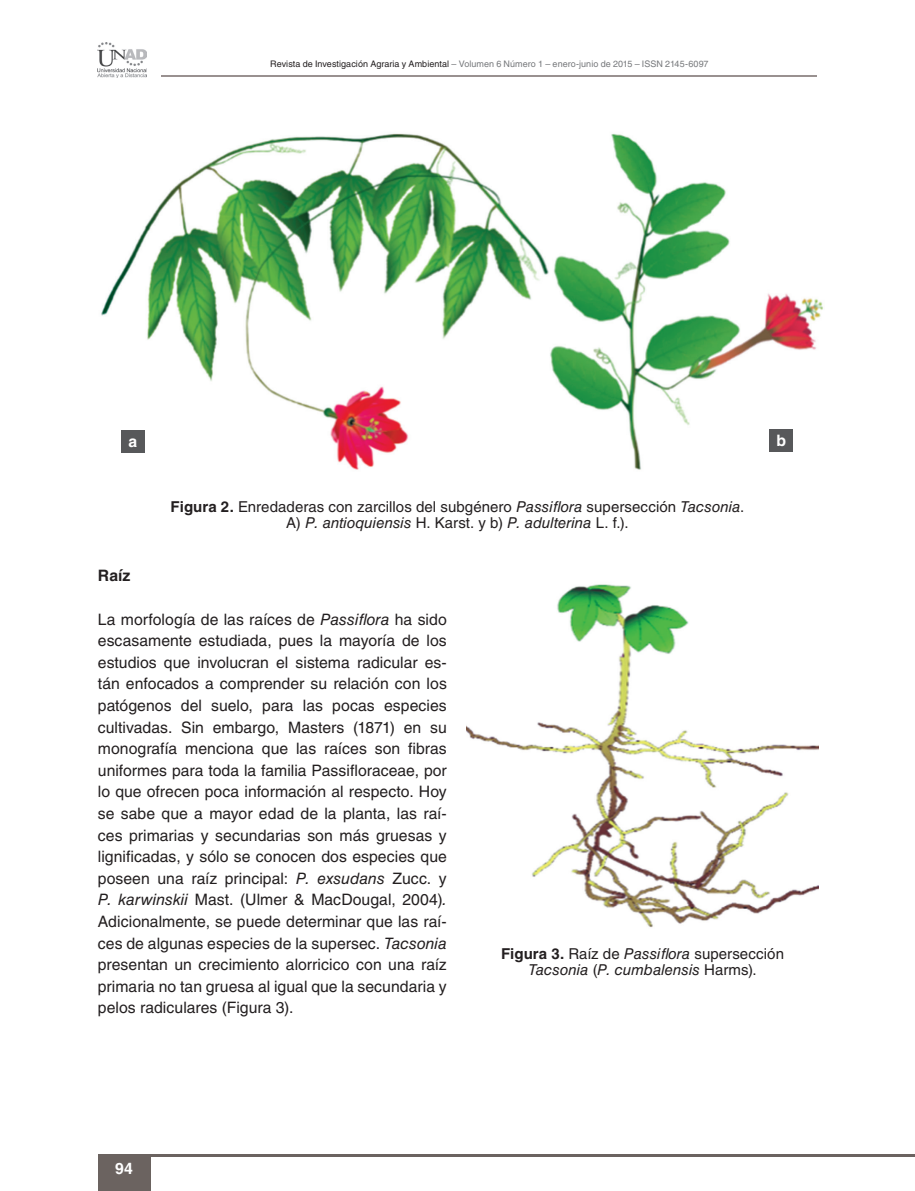
<style>
.page{position:relative;width:915px;height:1191px;background:#fff}
.page>*{position:absolute;margin:0;border:0;box-sizing:border-box;transform-origin:0 0}
.t1{font:15.75px/21.6px "Helvetica LT Std";letter-spacing:.005em;color:#231f20;text-align:justify}
.t2{font:700 15.75px "Helvetica LT Std";color:#231f20}
.t3{font:700 15.75px "Helvetica LT Std";color:#fff}
.t4{font:15px/16.2px "Helvetica LT Std";letter-spacing:.005em;color:#231f20;text-align:center}
.t5{font:italic 15px/16.2px "Helvetica LT Std";color:#231f20;text-align:center}
.t6{font:9px "Helvetica LT Std";letter-spacing:.005em;color:#76787b}
.s1{color:#231f20}
.s2{font-weight:700}
.s3{font-style:italic}
.s4{font-weight:700;font-style:normal}
.s5{font-style:normal}
</style>
<div class="page">
<hr style="left:162px;top:76px;width:654px;height:1px;background:#999190">
<img style="left:98px;top:42px;width:48px;height:36px">
<img style="left:101px;top:133px;width:722px;height:337px">
<img style="left:466px;top:584px;width:352px;height:344px">
<div style="left:121px;top:430px;width:24px;height:22px;background:#57585a"></div>
<div style="left:769px;top:429px;width:24px;height:23px;background:#57585a"></div>
<div style="left:98px;top:1155px;width:52px;height:36px;background:#6b6360"></div>
<hr style="left:98px;top:1154px;width:816px;height:2px;background:#6b6360">
<p class="t6" style="left:270px;top:59px;width:440px"><span class="s1">Revista de Investigación Agraria y Ambiental</span> – Volumen 6 Número 1 – enero-junio de 2015 – ISSN 2145-6097</p>
<p class="t3" style="left:128px;top:432px;width:10px">a</p>
<p class="t3" style="left:776px;top:431px;width:11px">b</p>
<p class="t4" style="left:170px;top:499px;width:575px"><span class="s2">Figura 2.</span> Enredaderas con zarcillos del subgénero <span class="s3">Passiflora</span> supersección <span class="s3">Tacsonia</span>.<br>A) <span class="s3">P. antioquiensis</span> H. Karst. y b) <span class="s3">P. adulterina</span> L. f.).</p>
<p class="t2" style="left:98px;top:566px;width:34px">Raíz</p>
<p class="t1" style="left:98px;top:608px;width:350px">La morfología de las raíces de <span class="s3">Passiflora</span> ha sido escasamente estudiada, pues la mayoría de los estudios que involucran el sistema radicular es&shy;tán enfocados a comprender su relación con los patógenos del suelo, para las pocas especies cultivadas. Sin embargo, Masters (1871) en su monografía menciona que las raíces son fibras uniformes para toda la familia Passifloraceae, por lo que ofrecen poca información al respecto. Hoy se sabe que a mayor edad de la planta, las raí&shy;ces primarias y secundarias son más gruesas y lignificadas, y sólo se conocen dos especies que poseen una raíz principal: <span class="s3">P. exsudans</span> Zucc. y <span class="s3">P. karwinskii</span> Mast. (Ulmer &amp; MacDougal, 2004)<span class="s3">.<br></span>Adicionalmente, se puede determinar que las raí&shy;ces de algunas especies de la supersec. <span class="s3">Tacsonia </span>presentan un crecimiento alorricico con una raíz primaria no tan gruesa al igual que la secundaria y pelos radiculares (Figura 3).</p>
<p class="t5" style="left:501px;top:945px;width:284px"><span class="s4">Figura 3.</span> <span class="s5">Raíz de</span> Passiflora <span class="s5">supersección<br></span>Tacsonia <span class="s5">(</span>P. cumbalensis <span class="s5">Harms).</span></p>
<p class="t3" style="left:115px;top:1158px;width:19px">94</p>
</div>
